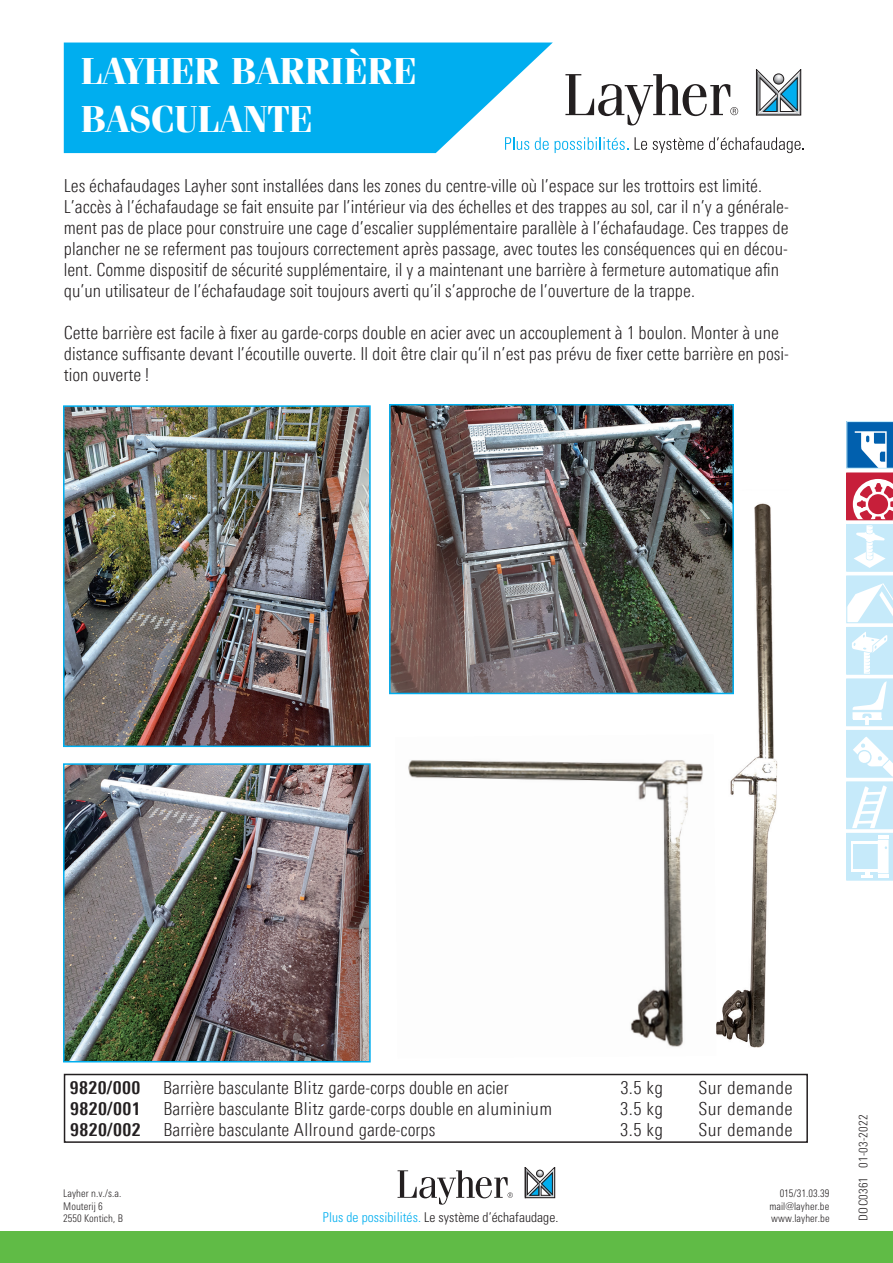
<style>
.page{position:relative;width:893px;height:1263px;background:#fff}
.page>*{position:absolute;margin:0;border:0;box-sizing:border-box;transform-origin:0 0}
.t1{font:700 37.5px/48px "Fenice Pro ITC";color:#fff}
.t2{font:300 18px/21px "Linotype Univers 320 Cn";color:#231f20}
.t3{font:300 18px "Linotype Univers 320 Cn";letter-spacing:.02em;color:#231f20;scale:1.05 1}
.t4{font:700 18px "Linotype Univers 620 Cn";letter-spacing:.02em;color:#231f20;scale:1.05 1}
.t5{font:300 18px "Linotype Univers 320 Cn";color:#231f20;scale:1.05 1}
.t6{font:300 condensed 13.5px "Univers";letter-spacing:.005em;color:#231f20}
.t7{font:300 12px "Linotype Univers 320 Cn";letter-spacing:.02em;color:#231f20;scale:1.05 1}
.t8{font:300 condensed 10.5px/12.6px "LT Univers";letter-spacing:.005em;color:#231f20}
.s1{color:#00aeef}
</style>
<div class="page">
<svg style="left:398px;top:1170px;width:115px;height:35px"></svg>
<svg style="left:525px;top:1167px;width:30px;height:31px"></svg>
<div style="left:64px;top:1074px;width:744px;height:69px;border:2px solid #231f20"></div>
<img style="left:704px;top:503px;width:74px;height:545px">
<svg style="left:565px;top:74px;width:173px;height:51px"></svg>
<svg style="left:555px;top:137px;width:73px;height:16px"></svg>
<svg style="left:635px;top:137px;width:12px;height:13px"></svg>
<svg style="left:653px;top:138px;width:50px;height:15px"></svg>
<svg style="left:709px;top:137px;width:95px;height:16px"></svg>
<svg style="left:756px;top:69px;width:45px;height:46px"></svg>
<svg style="left:64px;top:43px;width:488px;height:110px;background:#1db7f0"></svg>
<div style="left:0;top:1231px;width:893px;height:32px;background:#60bb46"></div>
<img style="left:408px;top:734px;width:308px;height:314px">
<img style="left:66px;top:408px;width:302px;height:336px">
<div style="left:63px;top:405px;width:308px;height:342px;border:2px solid #00aeef"></div>
<img style="left:392px;top:407px;width:339px;height:284px">
<div style="left:389px;top:404px;width:345px;height:290px;border:2px solid #00aeef"></div>
<img style="left:66px;top:766px;width:302px;height:293px">
<div style="left:63px;top:763px;width:308px;height:299px;border:2px solid #00aeef"></div>
<svg style="left:846px;top:421px;width:47px;height:460px"></svg>
<h1 class="t1" style="left:81px;top:47px;width:337px">LAYHER BARRIÈRE<br>BASCULANTE</h1>
<p class="t2" style="left:64px;top:175px;width:726px">Les échafaudages Layher sont installées dans les zones du centre-ville où l’espace sur les trottoirs est limité.<br>L’accès à l’échafaudage se fait ensuite par l’intérieur via des échelles et des trappes au sol, car il n’y a générale&shy;ment pas de place pour construire une cage d’escalier supplémentaire parallèle à l’échafaudage. Ces trappes de plancher ne se referment pas toujours correctement après passage, avec toutes les conséquences qui en décou&shy;lent. Comme dispositif de sécurité supplémentaire, il y a maintenant une barrière à fermeture automatique afin qu’un utilisateur de l’échafaudage soit toujours averti qu’il s’approche de l’ouverture de la trappe.</p>
<p class="t2" style="left:64px;top:322px;width:727px">Cette barrière est facile à fixer au garde-corps double en acier avec un accouplement à 1 boulon. Monter à une distance suffisante devant l’écoutille ouverte. Il doit être clair qu’il n’est pas prévu de fixer cette barrière en posi&shy;tion ouverte !</p>
<p class="t4" style="left:70px;top:1077px;width:69px">9820/000</p>
<p class="t2" style="left:163px;top:1077px;width:347px">Barrière basculante Blitz garde-corps double en acier</p>
<p class="t5" style="left:620px;top:1077px;width:42px">3.5 kg</p>
<p class="t3" style="left:698px;top:1077px;width:91px">Sur demande</p>
<p class="t4" style="left:70px;top:1098px;width:69px">9820/001</p>
<p class="t2" style="left:163px;top:1098px;width:390px">Barrière basculante Blitz garde-corps double en aluminium</p>
<p class="t5" style="left:620px;top:1098px;width:42px">3.5 kg</p>
<p class="t3" style="left:698px;top:1098px;width:91px">Sur demande</p>
<p class="t4" style="left:70px;top:1119px;width:69px">9820/002</p>
<p class="t2" style="left:163px;top:1119px;width:274px">Barrière basculante Allround garde-corps</p>
<p class="t5" style="left:620px;top:1119px;width:42px">3.5 kg</p>
<p class="t3" style="left:698px;top:1119px;width:91px">Sur demande</p>
<p class="t8" style="left:63px;top:1187px;width:61px">Layher n.v./s.a.<br>Mouterij 6<br>2550 Kontich, B</p>
<p class="t8" style="left:769px;top:1187px;width:62px;text-align:right">015/31.03.39 mail@layher.be</p>
<p class="t6" style="left:323px;top:1209px;width:237px"><span class="s1">Plus de possibilités.</span> Le système d’échafaudage.</p>
<p class="t8" style="left:771px;top:1212px;width:60px">www.layher.be</p>
<p class="t7" style="left:856px;top:1220px;width:102px;rotate:-90deg">DOC0361 01-03-2022</p>
</div>
